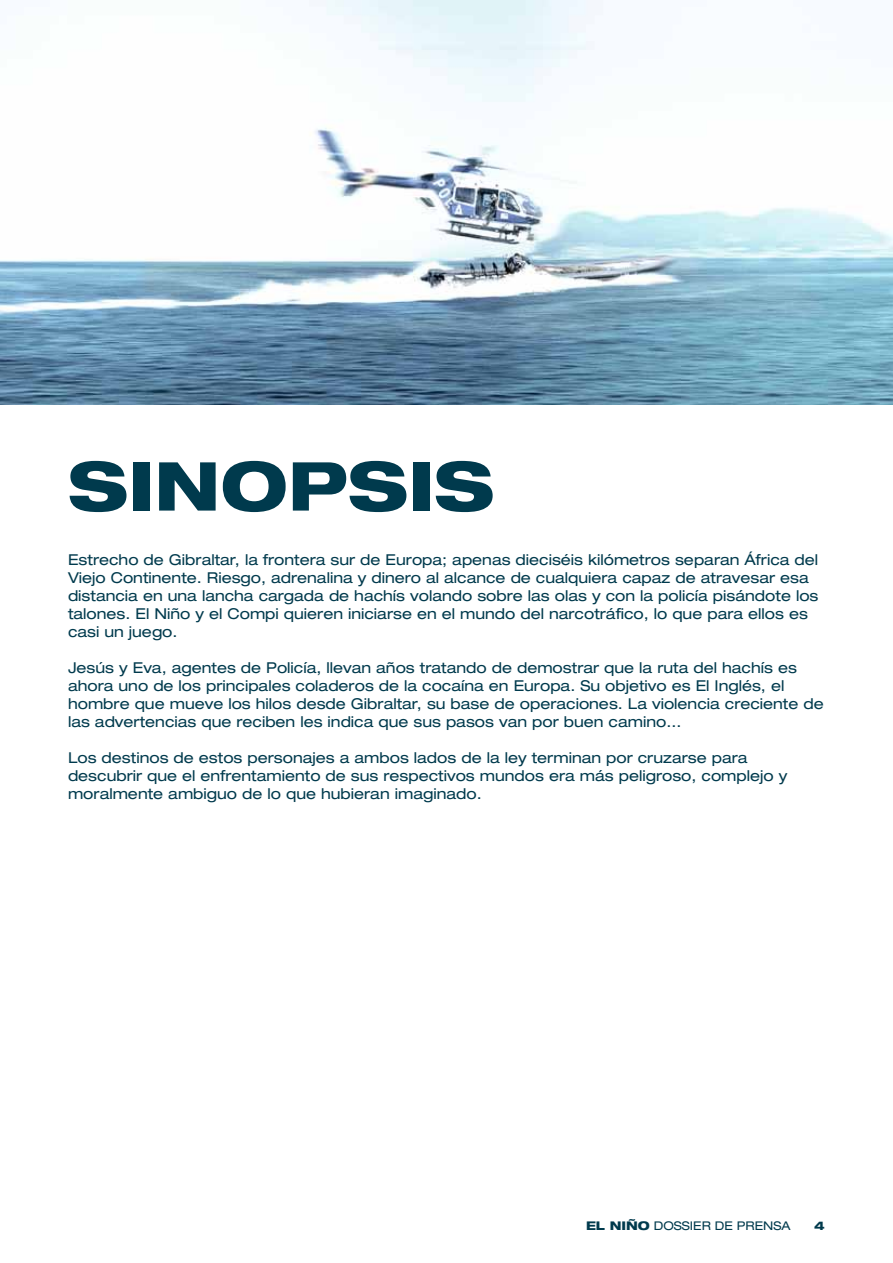
<style>
.page{position:relative;width:893px;height:1263px;background:#fff}
.page>*{position:absolute;margin:0;border:0;box-sizing:border-box;transform-origin:0 0}
.t1{font:800 expanded 67.5px "Helvetica Neue LT Std";color:#003a4d}
.t2{font:expanded 15px/18px "Helvetica Neue LT Std";color:#003a4d}
.t3{font:expanded 12px "Helvetica Neue LT Std";color:#003a4d}
.t4{font:800 expanded 12px "Helvetica Neue LT Std";color:#003a4d}
.s1{font-weight:800}
</style>
<div class="page">
<img style="left:0;top:0;width:893px;height:405px">
<h1 class="t1" style="left:68px;top:443px;width:428px">SINOPSIS</h1>
<p class="t2" style="left:68px;top:550px;width:752px">Estrecho de Gibraltar, la frontera sur de Europa; apenas dieciséis kilómetros separan África del Viejo Continente. Riesgo, adrenalina y dinero al alcance de cualquiera capaz de atravesar esa distancia en una lancha cargada de hachís volando sobre las olas y con la policía pisándote los talones. El N iño y el Compi quieren iniciarse en el mundo del narcotráfico, lo que para ellos es casi un juego.</p>
<p class="t2" style="left:68px;top:658px;width:757px">Jesús y Eva, agentes de Policía, llevan años tratando de demostrar que la ruta del hachís es ahora uno de los principales coladeros de la cocaína en Europa. Su objetivo es El I nglés, el hombre que mueve los hilos desde Gibraltar, su base de operaciones. La violencia creciente de las advertencias que reciben les indica que sus pasos van por buen camino…</p>
<p class="t2" style="left:68px;top:748px;width:721px">Los destinos de estos personajes a ambos lados de la ley terminan por cruzarse para descubrir que el enfrentamiento de sus respectivos mundos era más peligroso, complejo y moralmente ambiguo de lo que hubieran imaginado.</p>
<p class="t3" style="left:586px;top:1218px;width:206px"><span class="s1">EL NI ÑO</span> dossier de prensa</p>
<p class="t4" style="left:814px;top:1218px;width:12px">4</p>
</div>
